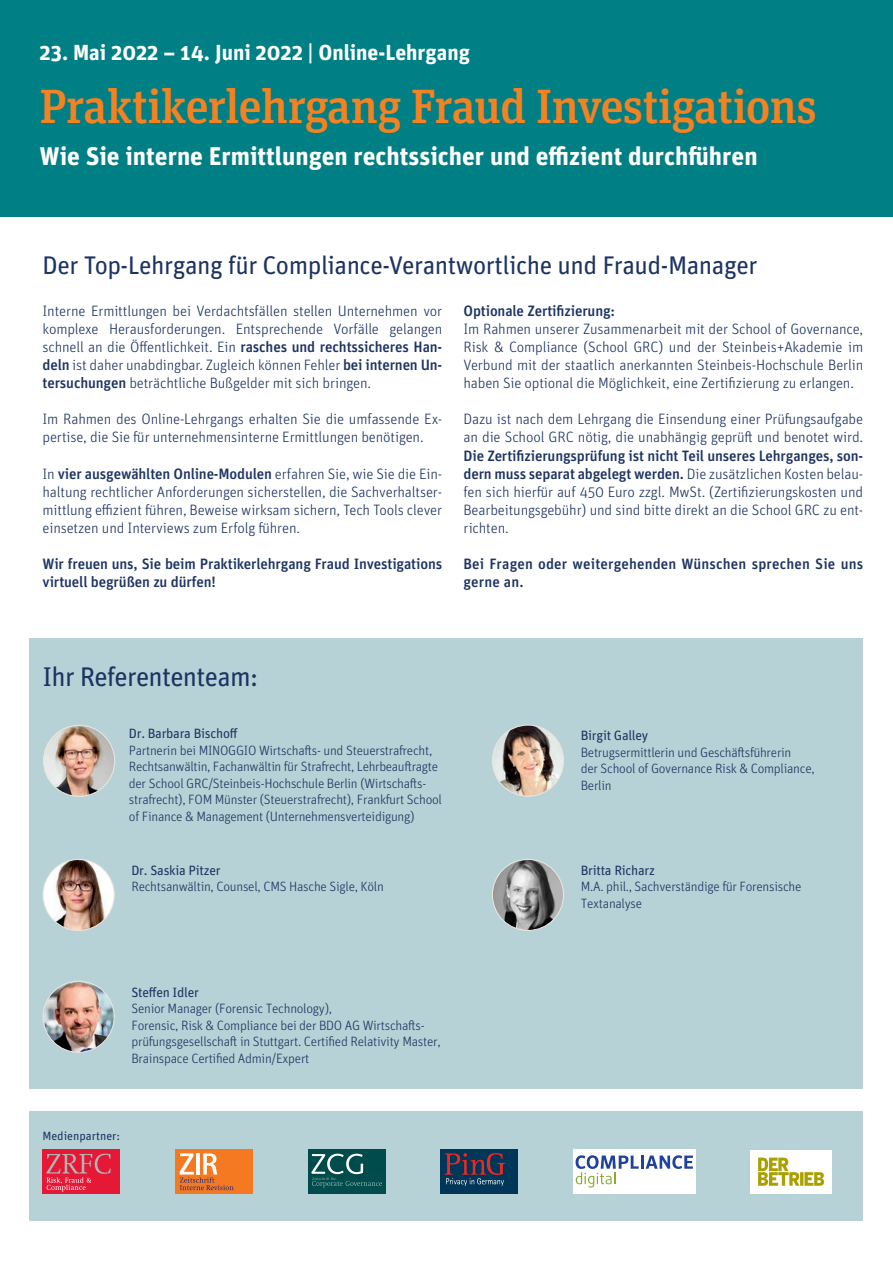
<style>
.page{position:relative;width:893px;height:1263px;background:#fff}
.page>*{position:absolute;margin:0;border:0;box-sizing:border-box;transform-origin:0 0}
.t1{font:500 48px "Unit Slab Pro";letter-spacing:-.02em;color:#f58220}
.t2{font:27px "Unit Pro";letter-spacing:-.025em;color:#1d3462}
.t3{font:700 25.5px "Unit Pro";color:#fff}
.t4{font:25.5px "Unit Pro";letter-spacing:-.02em;color:#1d3462}
.t5{font:700 21.75px "Unit Pro";color:#fff}
.t6{font:300 15px/18px "Unit Pro";letter-spacing:-.01em;color:#1d3462;text-align:justify}
.t7{font:500 15px/18px "Unit Pro";letter-spacing:-.01em;color:#1d3462}
.t8{font:500 15px/18px "Unit Pro";letter-spacing:.01em;color:#1d3462}
.t9{font:300 13.5px/16.5px "Unit Pro";letter-spacing:-.02em;color:#1d3462}
.t10{font:13.5px "Unit OT";letter-spacing:-.02em;color:#1d3462}
.t11{font:11.85px "Unit OT";color:#1d3462}
.s1{font-weight:500}
</style>
<div class="page">
<div style="left:30px;top:638px;width:833px;height:451px;background:#b6d2d6"></div>
<div style="left:30px;top:1111px;width:833px;height:109px;background:#b6d2d6"></div>
<div style="left:43px;top:1149px;width:77px;height:44px;background:#e51836"></div>
<svg style="left:46px;top:1154px;width:65px;height:37px"></svg>
<div style="left:175px;top:1149px;width:78px;height:44px;background:#f47921"></div>
<svg style="left:180px;top:1153px;width:54px;height:37px"></svg>
<div style="left:308px;top:1149px;width:77px;height:44px;background:#004b4b"></div>
<svg style="left:311px;top:1154px;width:71px;height:33px"></svg>
<div style="left:440px;top:1149px;width:78px;height:44px;background:#003759"></div>
<svg style="left:444px;top:1153px;width:61px;height:33px"></svg>
<div style="left:0;top:0;width:893px;height:217px;background:#008085"></div>
<img style="left:44px;top:725px;width:71px;height:71px;border-radius:50%">
<div style="left:43px;top:725px;width:72px;height:72px;border:1px solid #e6e4df;border-radius:50%"></div>
<img style="left:43px;top:859px;width:71px;height:71px;border-radius:50%">
<div style="left:43px;top:859px;width:72px;height:72px;border:1px solid #e6e4df;border-radius:50%"></div>
<img style="left:492px;top:859px;width:72px;height:71px;border-radius:50%">
<div style="left:492px;top:859px;width:72px;height:72px;border:1px solid #e6e4df;border-radius:50%"></div>
<img style="left:492px;top:725px;width:72px;height:71px;border-radius:50%">
<div style="left:492px;top:724px;width:72px;height:73px;border:1px solid #e6e4df;border-radius:50%"></div>
<img style="left:43px;top:981px;width:71px;height:71px;border-radius:50%">
<div style="left:43px;top:981px;width:72px;height:72px;border:1px solid #e6e4df;border-radius:50%"></div>
<div style="left:573px;top:1149px;width:123px;height:44px;background:#fff"></div>
<hr style="left:641px;top:1155px;width:3px;height:14px;background:#1f439b">
<svg style="left:646px;top:1155px;width:47px;height:14px"></svg>
<svg style="left:575px;top:1155px;width:64px;height:32px"></svg>
<div style="left:750px;top:1150px;width:82px;height:43px;background:#fff"></div>
<svg style="left:758px;top:1157px;width:66px;height:29px"></svg>
<h3 class="t5" style="left:40px;top:45px;width:432px">23. Mai 2022 – 14. Juni 2022 | Online-Lehrgang</h3>
<h1 class="t1" style="left:40px;top:78px;width:779px">Praktikerlehrgang Fraud Investigations</h1>
<h3 class="t3" style="left:40px;top:147px;width:720px">Wie Sie interne Ermittlungen rechtssicher und effizient durchführen</h3>
<h3 class="t4" style="left:43px;top:256px;width:716px">Der Top-Lehrgang für Compliance-Verantwortliche und Fraud-Manager</h3>
<p class="t6" style="left:43px;top:304px;width:401px">Interne Ermittlungen bei Verdachtsfällen stellen Unternehmen vor komplexe Herausforderungen. Entsprechende Vorfälle gelangen schnell an die Öffentlichkeit. Ein <span class="s1">rasches und rechtssicheres Han&shy;deln</span> ist daher unabdingbar. Zugleich können Fehler <span class="s1">bei internen Un&shy;tersuchungen</span> beträchtliche Bußgelder mit sich bringen.</p>
<p class="t6" style="left:43px;top:412px;width:401px">Im Rahmen des Online-Lehrgangs erhalten Sie die umfassende Ex&shy;pertise, die Sie für unternehmensinterne Ermittlungen benötigen.</p>
<p class="t6" style="left:43px;top:466px;width:401px">In <span class="s1">vier ausgewählten Online-Modulen</span> erfahren Sie, wie Sie die Ein&shy;haltung rechtlicher Anforderungen sicherstellen, die Sachverhaltser&shy;mittlung effizient führen, Beweise wirksam sichern, Tech Tools clever einsetzen und Interviews zum Erfolg führen.</p>
<p class="t7" style="left:43px;top:556px;width:401px">Wir freuen uns, Sie beim Praktikerlehrgang Fraud Investigations virtuell begrüßen zu dürfen!</p>
<p class="t7" style="left:463px;top:304px;width:153px">Optionale Zertifizierung:</p>
<p class="t6" style="left:463px;top:322px;width:401px">Im Rahmen unserer Zusammenarbeit mit der School of Governance, Risk &amp; Compliance (School GRC) und der Steinbeis+Akademie im Verbund mit der staatlich anerkannten Steinbeis-Hochschule Berlin haben Sie optional die Möglichkeit, eine Zertifizierung zu erlangen.</p>
<p class="t6" style="left:463px;top:412px;width:401px">Dazu ist nach dem Lehrgang die Einsendung einer Prüfungsaufgabe an die School GRC nötig, die unabhängig geprüft und benotet wird.</p>
<p class="t6" style="left:463px;top:448px;width:401px"><span class="s1">Die Zertifizierungsprüfung ist nicht Teil unseres Lehrganges, son&shy;dern muss separat abgelegt werden.</span> Die zusätzlichen Kosten belau&shy;fen sich hierfür auf 450 Euro zzgl. MwSt. (Zertifizierungskosten und Bearbeitungsgebühr) und sind bitte direkt an die School GRC zu ent&shy;richten.</p>
<p class="t8" style="left:463px;top:556px;width:401px">Bei Fragen oder weitergehenden Wünschen sprechen Sie uns gerne an.</p>
<h2 class="t2" style="left:43px;top:667px;width:217px">Ihr Referententeam:</h2>
<p class="t10" style="left:129px;top:729px;width:110px">Dr. Barbara Bischoff</p>
<p class="t9" style="left:129px;top:743px;width:315px">Partnerin bei MINOGGIO Wirtschafts- und Steuerstrafrecht, Rechtsanwältin, Fachanwältin für Strafrecht, Lehrbeauftragte der School GRC/Steinbeis-Hochschule Berlin (Wirtschafts&shy;strafrecht), FOM Münster (Steuerstrafrecht), Frankfurt School of Finance &amp; Management (Unternehmensverteidigung)</p>
<p class="t10" style="left:131px;top:865px;width:91px">Dr. Saskia Pitzer</p>
<p class="t9" style="left:131px;top:880px;width:254px">Rechtsanwältin, Counsel, CMS Hasche Sigle, Köln</p>
<p class="t10" style="left:131px;top:987px;width:69px">Steffen Idler</p>
<p class="t9" style="left:131px;top:1001px;width:311px">Senior Manager (Forensic Technology),<br>Forensic, Risk &amp; Compliance bei der BDO AG Wirtschafts&shy;prüfungsgesellschaft in Stuttgart. Certified Relativity Master, Brainspace Certified Admin/Expert</p>
<p class="t11" style="left:43px;top:1132px;width:79px">Medienpartner:</p>
<p class="t10" style="left:581px;top:731px;width:69px">Birgit Galley</p>
<p class="t9" style="left:581px;top:745px;width:235px">Betrugsermittlerin und Geschäftsführerin<br>der School of Governance Risk &amp; Compliance,<br>Berlin</p>
<p class="t10" style="left:581px;top:865px;width:76px">Britta Richarz</p>
<p class="t9" style="left:581px;top:880px;width:222px">M.A. phil., Sachverständige für Forensische<br>Textanalyse</p>
</div>
